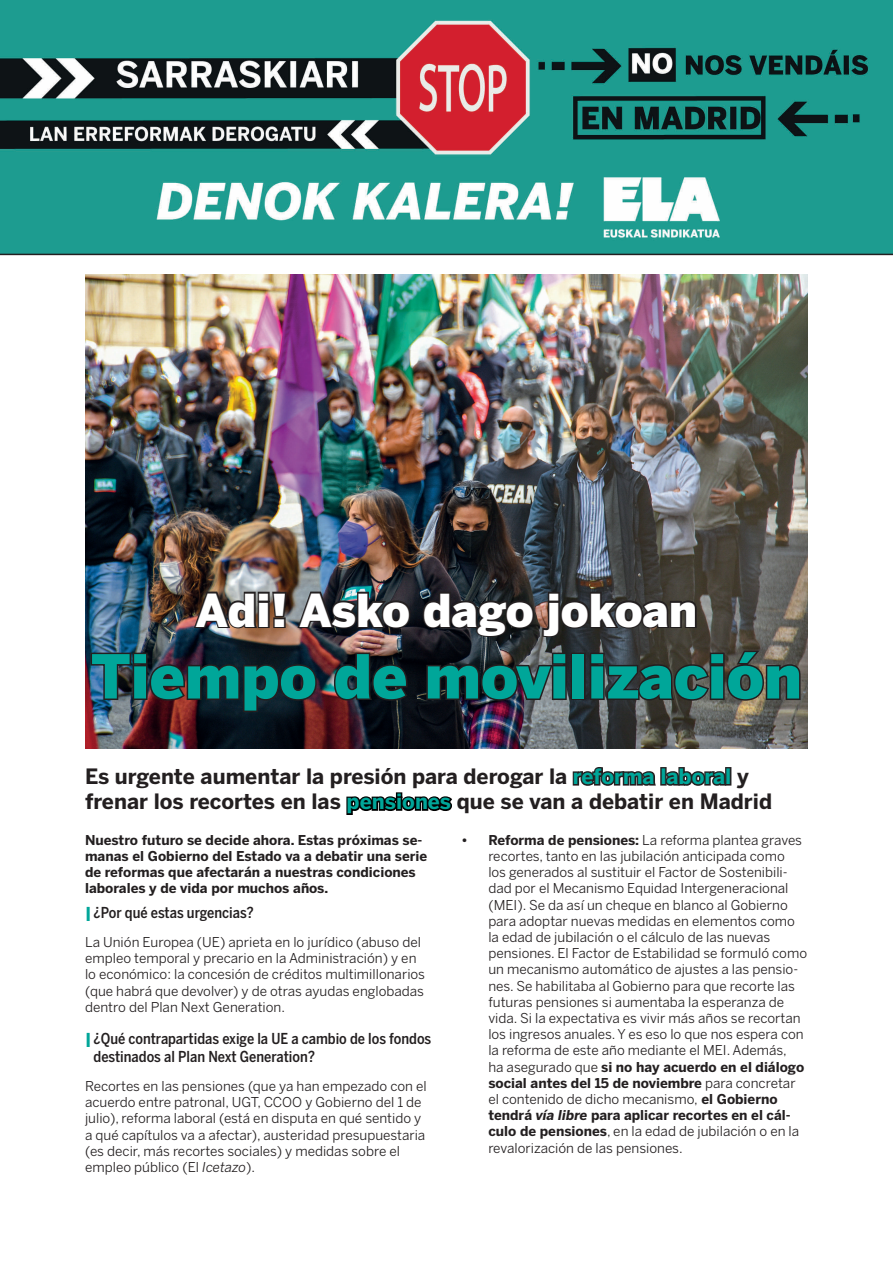
<style>
.page{position:relative;width:893px;height:1263px;background:#fff}
.page>*{position:absolute;margin:0;border:0;box-sizing:border-box;transform-origin:0 0}
.t1{font:900 60px "Benton Sans";color:#00a699}
.t2{font:900 45px "Benton Sans";color:#fff}
.t3{font:700 21px/25.2px "Benton Sans";color:#231f20}
.t4{font:500 15px/18px "Benton Sans Cond";color:#231f20}
.t5{font:13.5px/16.2px "Benton Sans";color:#231f20}
.t6{font:700 13.5px/16.2px "Benton Sans";color:#231f20}
.s1{color:#00a699}
.s2{font-family:"Benton Sans";font-weight:900;color:#00a699}
.s3{font-style:italic}
.s4{font-weight:700}
.s5{font-weight:700;font-style:italic}
</style>
<div class="page">
<div style="left:461px;top:837px;width:7px;height:6px;border:3px solid #fff;border-radius:50%"></div>
<svg style="left:572px;top:767px;width:84px;height:19px"></svg>
<div style="left:660px;top:767px;width:7px;height:19px;border:3px solid #231f20"></div>
<svg style="left:664px;top:767px;width:61px;height:19px"></svg>
<div style="left:725px;top:767px;width:6px;height:19px;border:3px solid #231f20"></div>
<svg style="left:346px;top:792px;width:106px;height:23px"></svg>
<img style="left:85px;top:274px;width:723px;height:474px">
<svg style="left:0;top:0;width:893px;height:255px;background:#3c8e86"></svg>
<img style="left:192px;top:590px;width:96px;height:40px">
<img style="left:295px;top:590px;width:117px;height:40px">
<svg style="left:421px;top:590px;width:277px;height:49px;background:#2e2d2e"></svg>
<img style="left:89px;top:651px;width:229px;height:63px">
<img style="left:332px;top:651px;width:77px;height:51px">
<img style="left:425px;top:651px;width:143px;height:51px">
<div style="left:571px;top:653px;width:15px;height:47px;border:3px solid #231f20"></div>
<svg style="left:588px;top:649px;width:214px;height:53px;background:#44413c"></svg>
<h2 class="t2" style="left:196px;top:583px;width:503px">Adi! Asko dago jokoan</h2>
<h1 class="t1" style="left:91px;top:641px;width:712px">Tiempo de movilización</h1>
<h3 class="t3" style="left:85px;top:764px;width:689px">Es urgente aumentar la presión para derogar la <span class="s1">reforma laboral</span> y frenar los recortes en las <span class="s1">pensiones</span> que se van a debatir en Madrid</h3>
<p class="t6" style="left:85px;top:832px;width:344px">Nuestro futuro se decide ahora. Estas próximas se&shy;manas el Gobierno del Estado va a debatir una serie de reformas que afectarán a nuestras condiciones laborales y de vida por muchos años.</p>
<p class="t4" style="left:85px;top:903px;width:170px"><span class="s2">|</span> ¿Por qué estas urgencias?</p>
<p class="t5" style="left:85px;top:934px;width:342px">La Unión Europea (UE) aprieta en lo jurídico (abuso del empleo temporal y precario en la Administración) y en lo económico: la concesión de créditos multimillonarios (que habrá que devolver) y de otras ayudas englobadas dentro del Plan Next Generation.</p>
<p class="t4" style="left:94px;top:1029px;width:339px;text-indent:-9px"><span class="s2">|</span> ¿Qué contrapartidas exige la UE a cambio de los fondos destinados al Plan Next Generation?</p>
<p class="t5" style="left:85px;top:1078px;width:343px">Recortes en las pensiones (que ya han empezado con el acuerdo entre patronal, UGT, CCOO y Gobierno del 1 de julio), reforma laboral (está en disputa en qué sentido y a qué capítulos va a afectar), austeridad presupuestaria (es decir, más recortes sociales) y medidas sobre el empleo público (El <span class="s3">Icetazo</span>).</p>
<p class="t5" style="left:488px;top:832px;width:320px;text-indent:-27px"><span class="s4">• Reforma de pensiones:</span> La reforma plantea graves recortes, tanto en las jubilación anticipada como<br>los generados al sustituir el Factor de Sostenibili&shy;dad por el Mecanismo Equidad Intergeneracional (MEI). Se da así un cheque en blanco al Gobierno para adoptar nuevas medidas en elementos como la edad de jubilación o el cálculo de las nuevas pensiones. El Factor de Estabilidad se formuló como un mecanismo automático de ajustes a las pensio&shy;nes. Se habilitaba al Gobierno para que recorte las futuras pensiones si aumentaba la esperanza de vida. Si la expectativa es vivir más años se recortan los ingresos anuales. Y es eso lo que nos espera con la reforma de este año mediante el MEI. Además,<br>ha asegurado que <span class="s4">si no hay acuerdo en el diálogo social antes del 15 de noviembre</span> para concretar el contenido de dicho mecanismo, <span class="s4">el Gobierno tendrá</span> <span class="s5">vía libre</span> <span class="s4">para aplicar recortes en el cál&shy;culo de pensiones</span>, en la edad de jubilación o en la revalorización de las pensiones.</p>
</div>
